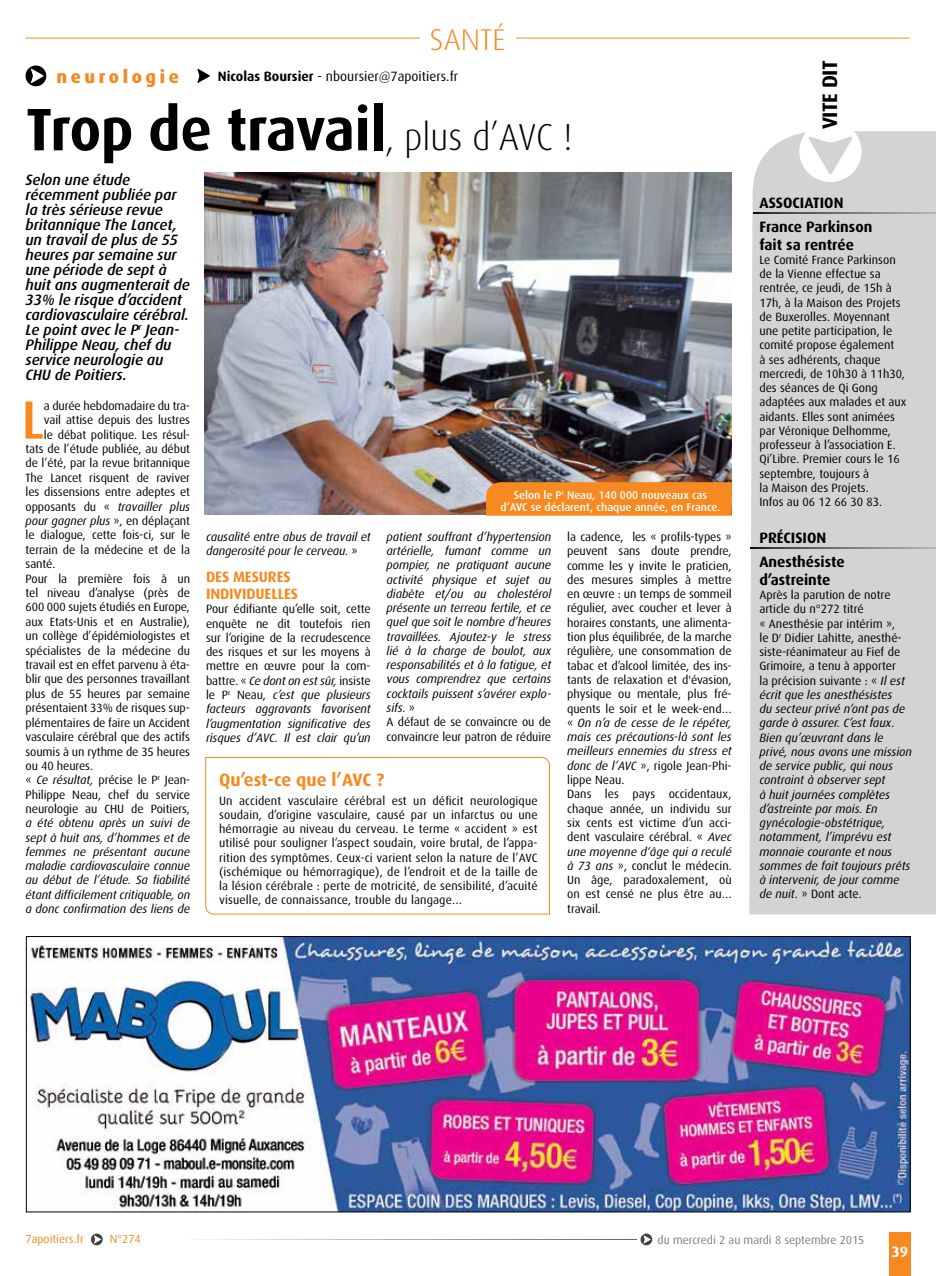
<style>
.page{position:relative;width:936px;height:1276px;background:#fff}
.page>*{position:absolute;margin:0;border:0;box-sizing:border-box;transform-origin:0 0}
.t1{font:700 60px "Dax";letter-spacing:-.005em;color:#000;scale:.95 1}
.t2{font:500 53.85px "Dax";color:#f6891f}
.t3{font:300 30px "Dax";color:#f6891f}
.t4{font:700 21px "Dax";color:#000}
.t5{font:700 18px "Dax";letter-spacing:-.005em;color:#f6891f}
.t6{font:800 18px "Dax";letter-spacing:.2em;color:#f6891f}
.t7{font:italic 500 15px/15px "Dax";letter-spacing:-.005em;color:#000}
.t8{font:700 15px/24px "Dax";color:#000}
.t9{font:700 15px/16.5px "Dax";letter-spacing:-.005em;color:#f6891f}
.t10{font:700 15px "Dax";color:#fff}
.t11{font:13.5px "Dax";color:#000}
.t12{font:12px/14.2px "Dax";letter-spacing:-.005em;color:#000}
.t13{font:italic 12px/14.2px "Dax";letter-spacing:-.005em;color:#000}
.t14{font:11.7px "Dax";color:#7c7e81}
.t15{font:11.7px "Dax";color:#f6891f}
.t16{font:500 11.25px/12px "Dax";color:#fff;text-align:center}
.s1{font-weight:700}
.s2{font-weight:300;font-size:37.5px}
.s3{font-style:normal}
.s4{font-style:italic}
</style>
<div class="page">
<div style="left:889px;top:1232px;width:22px;height:44px;background:#f6891f"></div>
<div style="left:749px;top:131px;width:186px;height:783px;background:#d1d3d4"></div>
<svg style="left:753px;top:213px;width:182px;height:1px"></svg>
<img style="left:204px;top:172px;width:527px;height:342px">
<svg style="left:26px;top:65px;width:20px;height:21px"></svg>
<svg style="left:750px;top:548px;width:185px;height:1px"></svg>
<hr style="left:26px;top:38px;width:883px;height:1px;background:#f78d1e">
<div style="left:420px;top:27px;width:95px;height:25px;background:#fff"></div>
<svg style="left:197px;top:69px;width:13px;height:14px"></svg>
<svg style="left:91px;top:1233px;width:12px;height:12px"></svg>
<svg style="left:640px;top:1233px;width:12px;height:12px"></svg>
<svg style="left:200px;top:1239px;width:436px;height:1px"></svg>
<img style="left:28px;top:938px;width:880px;height:272px">
<div style="left:486px;top:482px;width:245px;height:34px;background:#f6891f"></div>
<svg style="left:205px;top:757px;width:345px;height:158px"></svg>
<h3 class="t6" style="left:56px;top:66px;width:124px">neurologie</h3>
<h3 class="t3" style="left:430px;top:23px;width:77px">SANTÉ</h3>
<p class="t11" style="left:218px;top:69px;width:242px"><span class="s1">Nicolas Boursier</span> - nboursier@7apoitiers.fr</p>
<h1 class="t1" style="left:26px;top:96px;width:576px">Trop de travail<span class="s2">, PLUS D’AVC !</span></h1>
<p class="t7" style="left:26px;top:173px;width:166px">Selon une étude récemment publiée par la très sérieuse revue britannique The Lancet, un travail de plus de 55 heures par semaine sur une période de sept à huit ans augmenterait de<br>33% le risque d’accident cardiovasculaire cérébral.<br>Le point avec le P<sup>r</sup> Jean-<br>Philippe Neau, chef du service neurologie au<br>CHU de Poitiers.</p>
<h2 class="t2" style="left:22px;top:390px;width:24px">L</h2>
<p class="t12" style="left:44px;top:399px;width:148px">a durée hebdomadaire du tra-</p>
<p class="t12" style="left:44px;top:413px;width:148px">vail attise depuis des lustres</p>
<p class="t12" style="left:44px;top:427px;width:148px">le débat politique. Les résul-</p>
<p class="t12" style="left:26px;top:442px;width:166px">tats de l’étude publiée, au début</p>
<p class="t12" style="left:26px;top:456px;width:166px">de l’été, par la revue britannique</p>
<p class="t12" style="left:26px;top:471px;width:166px">The Lancet risquent de raviver</p>
<p class="t12" style="left:26px;top:485px;width:166px">les dissensions entre adeptes et</p>
<p class="t13" style="left:26px;top:499px;width:166px"><span class="s3">opposants du «</span> travailler plus</p>
<p class="t13" style="left:26px;top:514px;width:166px">pour gagner plus <span class="s3">», en déplaçant</span></p>
<p class="t12" style="left:26px;top:528px;width:166px">le dialogue, cette fois-ci, sur le</p>
<p class="t12" style="left:26px;top:543px;width:166px">terrain de la médecine et de la</p>
<p class="t12" style="left:26px;top:557px;width:31px">santé.</p>
<p class="t12" style="left:26px;top:571px;width:166px">Pour la première fois à un</p>
<p class="t12" style="left:26px;top:586px;width:166px">tel niveau d’analyse (près de</p>
<p class="t12" style="left:26px;top:600px;width:166px">600 000 sujets étudiés en Europe,</p>
<p class="t12" style="left:26px;top:615px;width:166px">aux Etats-Unis et en Australie),</p>
<p class="t12" style="left:26px;top:629px;width:166px">un collège d’épidémiologistes et</p>
<p class="t12" style="left:26px;top:643px;width:166px">spécialistes de la médecine du</p>
<p class="t12" style="left:26px;top:658px;width:166px">travail est en effet parvenu à éta-</p>
<p class="t12" style="left:26px;top:672px;width:166px">blir que des personnes travaillant</p>
<p class="t12" style="left:26px;top:687px;width:166px">plus de 55 heures par semaine</p>
<p class="t12" style="left:26px;top:701px;width:166px">présentaient 33% de risques sup-</p>
<p class="t12" style="left:26px;top:715px;width:166px">plémentaires de faire un Accident</p>
<p class="t12" style="left:26px;top:730px;width:166px">vasculaire cérébral que des actifs</p>
<p class="t12" style="left:26px;top:744px;width:166px">soumis à un rythme de 35 heures</p>
<p class="t12" style="left:26px;top:759px;width:69px">ou 40 heures.</p>
<p class="t12" style="left:26px;top:773px;width:166px">« <span class="s4">Ce résultat,</span> précise le P<sup>r</sup> Jean-</p>
<p class="t12" style="left:26px;top:787px;width:166px">Philippe Neau, chef du service</p>
<p class="t12" style="left:26px;top:802px;width:166px">neurologie au CHU de Poitiers,</p>
<p class="t13" style="left:26px;top:816px;width:166px;text-align:justify">a été obtenu après un suivi de sept à huit ans, d’hommes et de femmes ne présentant aucune maladie cardiovasculaire connue au début de l’étude. Sa fiabilité étant difficilement critiquable, on a donc confirmation des liens de</p>
<p class="t16" style="left:500px;top:489px;width:221px">Selon le P<sup>r</sup> Neau, 140 000 nouveaux cas d’AVC se déclarent, chaque année, en France.</p>
<p class="t13" style="left:386px;top:530px;width:166px">patient souffrant d’hypertension artérielle, fumant comme un pompier, ne pratiquant aucune activité physique et sujet au diabète et/ou au cholestérol présente un terreau fertile, et ce quel que soit le nombre d’heures travaillées. Ajoutez-y le stress lié à la charge de boulot, aux responsabilités et à la fatigue, et vous comprendrez que certains cocktails puissent s’avérer explo&shy;sifs. <span class="s3">»<br>A défaut de se convaincre ou de convaincre leur patron de réduire</span></p>
<p class="t12" style="left:567px;top:530px;width:166px">la cadence, les « profils-types » peuvent sans doute prendre, comme les y invite le praticien, des mesures simples à mettre en œuvre : un temps de sommeil régulier, avec coucher et lever à horaires constants, une alimenta&shy;tion plus équilibrée, de la marche régulière, une consommation de tabac et d’alcool limitée, des ins&shy;tants de relaxation et d'évasion, physique ou mentale, plus fré&shy;quents le soir et le week-end… « <span class="s4">On n’a de cesse de le répéter, mais ces précautions-là sont les meilleurs ennemies du stress et donc de l’AVC</span> », rigole Jean-Phi&shy;lippe Neau.<br>Dans les pays occidentaux, chaque année, un individu sur six cents est victime d’un acci&shy;dent vasculaire cérébral. « <span class="s4">Avec une moyenne d‘âge qui a reculé à 73 ans</span> », conclut le médecin.<br>Un âge, paradoxalement, où on est censé ne plus être au… travail.</p>
<p class="t13" style="left:206px;top:530px;width:166px">causalité entre abus de travail et dangerosité pour le cerveau. <span class="s3">»</span></p>
<p class="t9" style="left:206px;top:569px;width:94px">Des mesures individuelles</p>
<p class="t12" style="left:206px;top:602px;width:166px;text-align:justify">Pour édifiante qu’elle soit, cette enquête ne dit toutefois rien sur l’origine de la recrudescence des risques et sur les moyens à mettre en œuvre pour la com&shy;battre. « <span class="s4">Ce dont on est sûr,</span> insiste le P<sup>r</sup> Neau, <span class="s4">c’est que plusieurs facteurs aggravants favorisent l’augmentation significative des risques d’AVC. Il est clair qu’un</span></p>
<h3 class="t5" style="left:219px;top:769px;width:166px">Qu’est-ce que l’AVC ?</h3>
<p class="t12" style="left:219px;top:793px;width:320px;text-align:justify">Un accident vasculaire cérébral est un déficit neurologique soudain, d’origine vasculaire, causé par un infarctus ou une hémorragie au niveau du cerveau. Le terme « accident » est utilisé pour souligner l’aspect soudain, voire brutal, de l’appa&shy;rition des symptômes. Ceux-ci varient selon la nature de l’AVC (ischémique ou hémorragique), de l’endroit et de la taille de la lésion cérébrale : perte de motricité, de sensibilité, d’acuité visuelle, de connaissance, trouble du langage…</p>
<h3 class="t4" style="left:817px;top:129px;width:71px;rotate:-90deg">vite dit</h3>
<p class="t8" style="left:759px;top:190px;width:9px">ASSOCIATIO</p>
<p class="t8" style="left:759px;top:190px;width:114px;text-indent:74px">N<br>France Parkinson</p>
<p class="t8" style="left:759px;top:232px;width:96px">fait sa rentrée</p>
<p class="t12" style="left:759px;top:253px;width:149px">Le Comité France Parkinson de la Vienne effectue sa rentrée, ce jeudi, de 15h à<br>17h, à la Maison des Projets de Buxerolles. Moyennant une petite participation, le comité propose également<br>à ses adhérents, chaque mercredi, de 10h30 à 11h30, des séances de Qi Gong adaptées aux malades et aux aidants. Elles sont animées par Véronique Delhomme, professeur à l’association E.<br>Qi’Libre. Premier cours le 16 septembre, toujours à<br>la Maison des Projets.<br>Infos au 06 12 66 30 83.</p>
<p class="t8" style="left:759px;top:526px;width:87px">Précision<br>Anesthésiste</p>
<p class="t8" style="left:759px;top:568px;width:72px">d’astreinte</p>
<p class="t13" style="left:759px;top:588px;width:154px"><span class="s3">Après la parution de notre article du n°272 titré<br>« Anesthésie par intérim »,<br>le D</span><sup>r</sup> <span class="s3">Didier Lahitte, anesthé&shy;siste-réanimateur au Fief de<br>Grimoire, a tenu à apporter<br>la précision suivante : «</span> Il est écrit que les anesthésistes<br>du secteur privé n’ont pas de garde à assurer. C’est faux.<br>Bien qu’œuvrant dans le privé, nous avons une mission de service public, qui nous contraint à observer sept<br>à huit journées complètes d’astreinte par mois. En gynécologie-obstétrique, notamment, l’imprévu est monnaie courante et nous sommes de fait toujours prêts à intervenir, de jour comme de nuit. <span class="s3">» Dont acte.</span></p>
<p class="t15" style="left:26px;top:1233px;width:60px">7apoitiers.fr</p>
<p class="t15" style="left:110px;top:1233px;width:32px">N°274</p>
<p class="t14" style="left:657px;top:1233px;width:208px">du mercredi 2 au mardi 8 septembre 2015</p>
<p class="t10" style="left:891px;top:1243px;width:18px">39</p>
</div>
